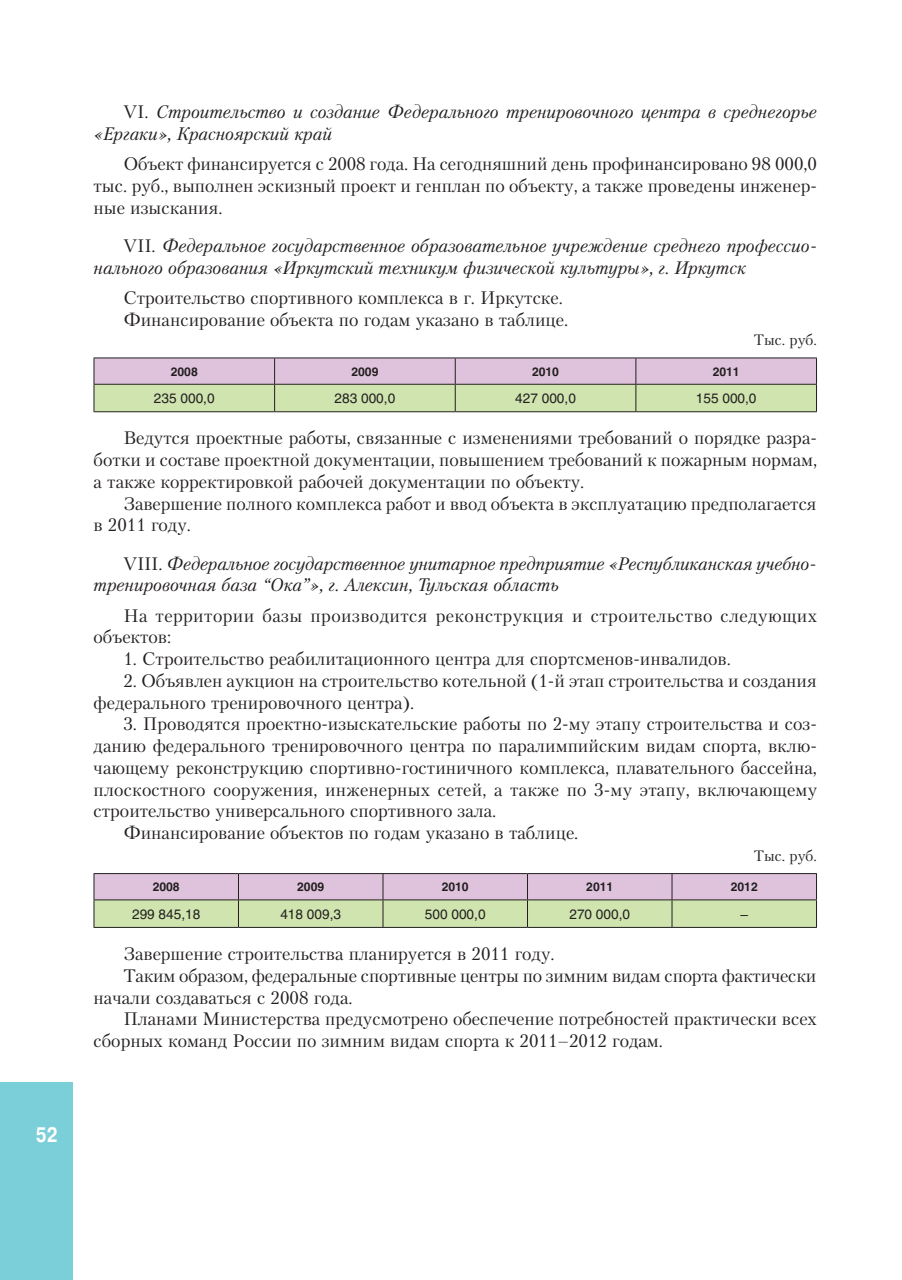
<style>
.page{position:relative;width:902px;height:1280px;background:#fff}
.page>*{position:absolute;margin:0;border:0;box-sizing:border-box;transform-origin:0 0}
.t1{font:700 21px "Pragmatica C";color:#fff;scale:.8 1}
.Основной_текст{font:18px/21.8px "Petersburg C";color:#231f20}
.Основной_текст-2{font:italic 18px/21.8px "Petersburg C";color:#231f20}
.Основной_текст-3{font:18px/21.8px "Petersburg C";letter-spacing:.025em;color:#231f20}
.Заг_табл{font:15px "Petersburg C";color:#231f20}
.текст_табл{font:13.5px "Helios";color:#231f20}
.текст_табл-2{font:700 12px "Helios";color:#231f20}
.s1{font-style:normal}
</style>
<div class="page">
<div style="left:0;top:1082px;width:72px;height:198px;background:#7bcfd9"></div>
<svg style="left:94px;top:358px;width:723px;height:54px;background:#d0cdbf"></svg>
<hr style="left:94px;top:411px;width:180px;height:1px;background:#231f20">
<hr style="left:274px;top:411px;width:181px;height:1px;background:#231f20">
<hr style="left:455px;top:411px;width:180px;height:1px;background:#231f20">
<hr style="left:635px;top:411px;width:181px;height:1px;background:#231f20">
<svg style="left:94px;top:873px;width:723px;height:54px;background:#cecbbd"></svg>
<hr style="left:94px;top:927px;width:144px;height:1px;background:#231f20">
<hr style="left:238px;top:927px;width:145px;height:1px;background:#231f20">
<hr style="left:383px;top:927px;width:144px;height:1px;background:#231f20">
<hr style="left:527px;top:927px;width:145px;height:1px;background:#231f20">
<hr style="left:672px;top:927px;width:144px;height:1px;background:#231f20">
<p class="t1" style="left:36px;top:1123px;width:29px">52</p>
<p class="Основной_текст-2" style="left:94px;top:101px;width:724px;text-indent:30px"><span class="s1">VI.</span> Строительство и создание Федерального тренировочного центра в среднегорье «Ергаки», Красноярский край</p>
<p class="Основной_текст" style="left:94px;top:153px;width:724px;text-align:justify;text-indent:30px">Объект финансируется с 2008 года. На сегодняшний день профинансировано 98 000,0 тыс. руб., выполнен эскизный проект и генплан по объекту, а также проведены инженер&shy;ные изыскания.</p>
<p class="Основной_текст-2" style="left:94px;top:235px;width:724px;text-indent:30px"><span class="s1">VII.</span> Федеральное государственное образовательное учреждение среднего профессио&shy;нального образования «Иркутский техникум физической культуры», г. Иркутск</p>
<p class="Основной_текст" style="left:123px;top:287px;width:441px">Строительство спортивного комплекса в г. Иркутске.</p>
<p class="Основной_текст" style="left:123px;top:308px;width:446px">Финансирование объекта по годам указано в таблице.</p>
<p class="Заг_табл" style="left:753px;top:331px;width:64px">Тыс. руб.</p>
<p class="текст_табл-2" style="left:171px;top:364px;width:28px">2008</p>
<p class="текст_табл-2" style="left:351px;top:364px;width:28px">2009</p>
<p class="текст_табл-2" style="left:532px;top:364px;width:28px">2010</p>
<p class="текст_табл-2" style="left:712px;top:364px;width:28px">2011</p>
<p class="текст_табл" style="left:154px;top:390px;width:62px">235 000,0</p>
<p class="текст_табл" style="left:334px;top:390px;width:62px">283 000,0</p>
<p class="текст_табл" style="left:515px;top:390px;width:62px">427 000,0</p>
<p class="текст_табл" style="left:695px;top:390px;width:62px">155 000,0</p>
<p class="Основной_текст" style="left:94px;top:427px;width:725px;text-align:justify;text-indent:30px">Ведутся проектные работы, связанные с изменениями требований о порядке разра&shy;ботки и составе проектной документации, повышением требований к пожарным нормам, а также корректировкой рабочей документации по объекту.</p>
<p class="Основной_текст" style="left:94px;top:492px;width:724px;text-indent:30px">Завершение полного комплекса работ и ввод объекта в эксплуатацию предполагается в 2011 году.</p>
<p class="Основной_текст-2" style="left:94px;top:552px;width:724px;text-indent:30px"><span class="s1">VIII.</span> Федеральное государственное унитарное предприятие «Республиканская учебно&shy;тренировочная база “Ока”», г. Алексин, Тульская область</p>
<p class="Основной_текст-3" style="left:94px;top:604px;width:725px;text-indent:30px">На территории базы производится реконструкция и строительство следующих объектов:</p>
<p class="Основной_текст" style="left:123px;top:648px;width:609px">1. Строительство реабилитационного центра для спортсменов-инвалидов.</p>
<p class="Основной_текст" style="left:94px;top:669px;width:724px;text-indent:30px">2. Объявлен аукцион на строительство котельной (1-й этап строительства и создания федерального тренировочного центра).</p>
<p class="Основной_текст" style="left:94px;top:713px;width:725px;text-align:justify;text-indent:30px">3. Проводятся проектно-изыскательские работы по 2-му этапу строительства и соз&shy;данию федерального тренировочного центра по паралимпийским видам спорта, вклю&shy;чающему реконструкцию спортивно-гостиничного комплекса, плавательного бассейна, плоскостного сооружения, инженерных сетей, а также по 3-му этапу, включающему строительство универсального спортивного зала.</p>
<p class="Основной_текст" style="left:123px;top:822px;width:456px">Финансирование объектов по годам указано в таблице.</p>
<p class="Заг_табл" style="left:753px;top:847px;width:64px">Тыс. руб.</p>
<p class="текст_табл-2" style="left:153px;top:880px;width:28px">2008</p>
<p class="текст_табл-2" style="left:297px;top:880px;width:28px">2009</p>
<p class="текст_табл-2" style="left:441px;top:880px;width:28px">2010</p>
<p class="текст_табл-2" style="left:586px;top:880px;width:28px">2011</p>
<p class="текст_табл-2" style="left:730px;top:880px;width:28px">2012</p>
<p class="текст_табл" style="left:132px;top:906px;width:70px">299 845,18</p>
<p class="текст_табл" style="left:280px;top:906px;width:62px">418 009,3</p>
<p class="текст_табл" style="left:425px;top:906px;width:62px">500 000,0</p>
<p class="текст_табл" style="left:569px;top:906px;width:62px">270 000,0</p>
<p class="текст_табл" style="left:740px;top:906px;width:9px">–</p>
<p class="Основной_текст" style="left:123px;top:943px;width:432px">Завершение строительства планируется в 2011 году.</p>
<p class="Основной_текст" style="left:94px;top:964px;width:724px;text-indent:30px">Таким образом, федеральные спортивные центры по зимним видам спорта фактически начали создаваться с 2008 года.</p>
<p class="Основной_текст" style="left:94px;top:1008px;width:724px;text-indent:30px">Планами Министерства предусмотрено обеспечение потребностей практически всех сборных команд России по зимним видам спорта к 2011–2012 годам.</p>
</div>
